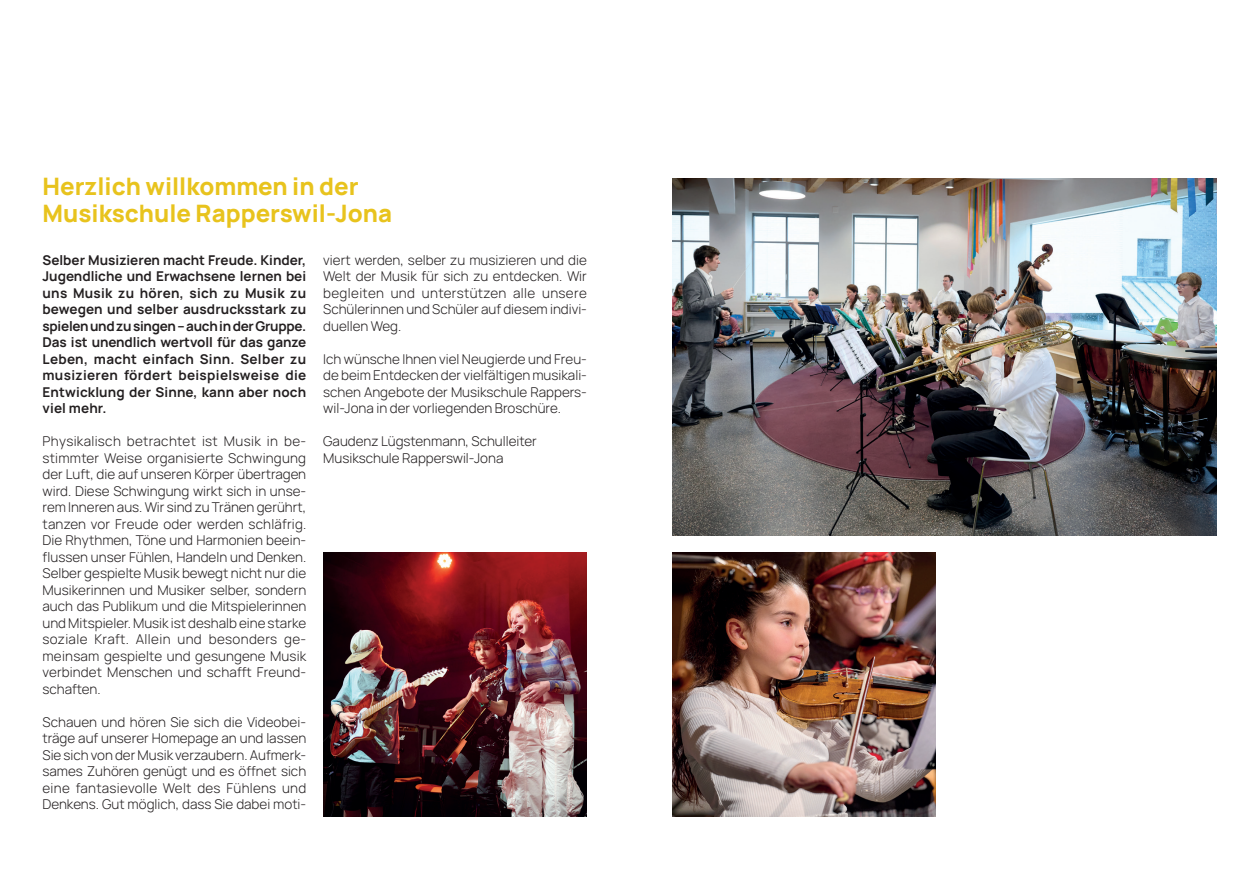
<style>
.page{position:relative;width:1259px;height:893px;background:#fff}
.page>*{position:absolute;margin:0;border:0;box-sizing:border-box;transform-origin:0 0}
.t1{font:800 24px/27px "Manrope";color:#e8c31d}
.t2{font:300 13.5px/16.5px "Manrope";color:#231f20;text-align:justify}
.t3{font:700 13.5px/16.5px "Manrope";letter-spacing:.01em;color:#231f20;text-align:justify}
</style>
<div class="page">
<img style="left:672px;top:179px;width:544px;height:357px">
<img style="left:672px;top:553px;width:263px;height:263px">
<img style="left:323px;top:553px;width:264px;height:263px">
<h1 class="t1" style="left:43px;top:173px;width:351px">Herzlich willkommen in der<br>Musikschule Rapperswil-Jona</h1>
<p class="t2" style="left:323px;top:252px;width:265px">viert werden, selber zu musizieren und die Welt der Musik für sich zu entdecken. Wir begleiten und unterstützen alle unsere Schülerinnen und Schüler auf diesem indivi&shy;duellen Weg.</p>
<p class="t2" style="left:323px;top:351px;width:265px">Ich wünsche Ihnen viel Neugierde und Freu&shy;de beim Entdecken der vielfältigen musikali&shy;schen Angebote der Musikschule Rappers&shy;wil-Jona in der vorliegenden Broschüre.</p>
<p class="t2" style="left:323px;top:433px;width:215px">Gaudenz Lügstenmann, Schulleiter<br>Musikschule Rapperswil-Jona</p>
<p class="t3" style="left:43px;top:252px;width:265px">Selber Musizieren macht Freude. Kinder, Jugendliche und Erwachsene lernen bei uns Musik zu hören, sich zu Musik zu bewegen und selber ausdrucksstark zu spielen und zu singen – auch in der Gruppe.<br>Das ist unendlich wertvoll für das ganze Leben, macht einfach Sinn. Selber zu musizieren fördert beispielsweise die Entwicklung der Sinne, kann aber noch viel mehr.</p>
<p class="t2" style="left:43px;top:433px;width:265px">Physikalisch betrachtet ist Musik in be&shy;stimmter Weise organisierte Schwingung der Luft, die auf unseren Körper übertragen wird. Diese Schwingung wirkt sich in unse&shy;rem Inneren aus. Wir sind zu Tränen gerührt, tanzen vor Freude oder werden schläfrig.<br>Die Rhythmen, Töne und Harmonien beein&shy;flussen unser Fühlen, Handeln und Denken.<br>Selber gespielte Musik bewegt nicht nur die Musikerinnen und Musiker selber, sondern auch das Publikum und die Mitspielerinnen und Mitspieler. Musik ist deshalb eine starke soziale Kraft. Allein und besonders ge&shy;meinsam gespielte und gesungene Musik verbindet Menschen und schafft Freund&shy;schaften.</p>
<p class="t2" style="left:43px;top:714px;width:265px">Schauen und hören Sie sich die Videobei&shy;träge auf unserer Homepage an und lassen Sie sich von der Musik verzaubern. Aufmerk&shy;sames Zuhören genügt und es öffnet sich eine fantasievolle Welt des Fühlens und Denkens. Gut möglich, dass Sie dabei moti-</p>
</div>
